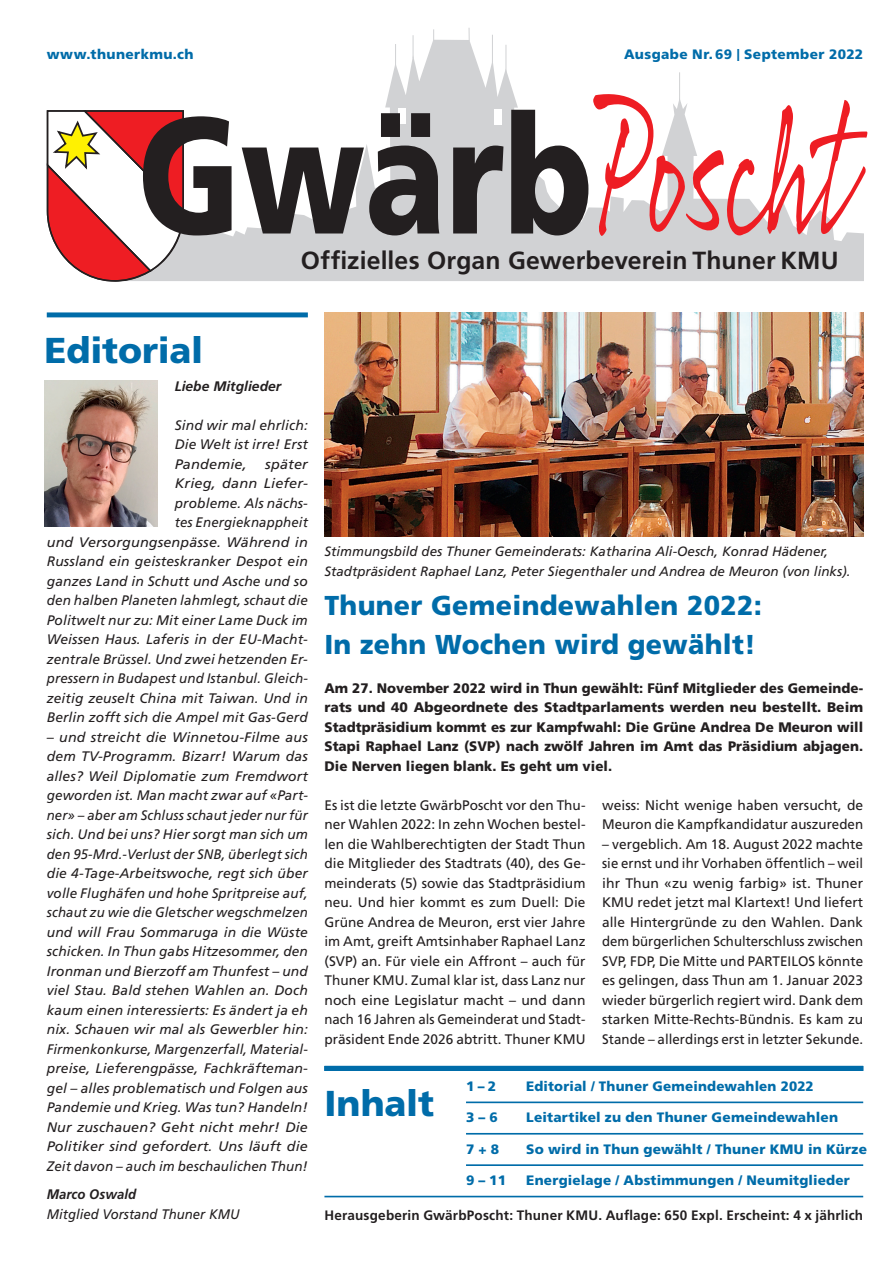
<style>
.page{position:relative;width:893px;height:1263px;background:#fff}
.page>*{position:absolute;margin:0;border:0;box-sizing:border-box;transform-origin:0 0}
.t1{font:900 36px "Frutiger LT Std";letter-spacing:-.005em;color:#006ca9}
.t2{font:900 27.3px/39px "Frutiger LT Std";letter-spacing:.01em;color:#006ca9}
.t3{font:700 24.75px "Frutiger LT Std";letter-spacing:.005em;color:#231f20}
.t4{font:13.8px/19.5px "Frutiger LT Std";letter-spacing:.005em;color:#231f20;text-align:justify}
.t5{font:italic 13.8px/19.5px "Frutiger LT Std";letter-spacing:.01em;color:#231f20;text-align:justify}
.t6{font:italic 13.8px/19.5px "Frutiger LT Std";letter-spacing:.01em;color:#231f20;text-align:right;scale:1.05 1}
.t7{font:900 13.8px/19.5px "Frutiger LT Std";letter-spacing:.005em;color:#231f20;text-align:justify}
.t8{font:italic 13.8px "Frutiger LT Std";letter-spacing:.01em;color:#231f20;scale:.95 1}
.t9{font:italic 700 13.8px "Frutiger LT Std";letter-spacing:.005em;color:#231f20}
.t10{font:italic 700 13.8px "Frutiger LT Std";letter-spacing:.005em;color:#231f20;scale:.95 1}
.t11{font:900 13.65px "Frutiger LT Std";letter-spacing:.015em;color:#006ca9}
.t12{font:700 13.65px "Frutiger LT Std";letter-spacing:.015em;color:#231f20}
.t13{font:italic 13.5px/19.5px "Frutiger LT Std";letter-spacing:.005em;color:#231f20}
.s1{font-size:12px}
</style>
<div class="page">
<div style="left:47px;top:312px;width:261px;height:5px;background:#006ca9"></div>
<hr style="left:466px;top:1101px;width:397px;height:2px;background:#006ca9">
<hr style="left:466px;top:1133px;width:397px;height:1px;background:#006ca9">
<div style="left:324px;top:1066px;width:539px;height:5px;background:#006ca9"></div>
<hr style="left:466px;top:1164px;width:397px;height:2px;background:#006ca9">
<hr style="left:324px;top:1196px;width:539px;height:1px;background:#006ca9">
<img style="left:324px;top:312px;width:539px;height:225px">
<img style="left:45px;top:381px;width:113px;height:146px">
<svg style="left:232px;top:40px;width:632px;height:241px;fill:#d1d2d4"></svg>
<svg style="left:433px;top:29px;width:1px;height:12px"></svg>
<svg style="left:413px;top:35px;width:1px;height:23px"></svg>
<svg style="left:395px;top:44px;width:1px;height:21px"></svg>
<div style="left:398px;top:108px;width:7px;height:16px;background:#fff"></div>
<svg style="left:47px;top:110px;width:185px;height:172px"></svg>
<svg style="left:242px;top:113px;width:197px;height:122px"></svg>
<svg style="left:453px;top:28px;width:414px;height:212px"></svg>
<p class="t11" style="left:47px;top:46px;width:148px">www.thunerkmu.ch</p>
<p class="t11" style="left:624px;top:46px;width:240px">Ausgabe Nr. 69 <span class="s1">|</span> September 2022</p>
<h1 class="t1" style="left:45px;top:329px;width:160px">Editorial</h1>
<h3 class="t3" style="left:301px;top:245px;width:539px">Offizielles Organ Gewerbeverein Thuner KMU</h3>
<p class="t9" style="left:175px;top:378px;width:108px">Liebe Mitglieder</p>
<p class="t5" style="left:175px;top:415px;width:135px">Sind wir mal ehrlich:<br>Die Welt ist irre! Erst Pandemie,</p>
<p class="t6" style="left:47px;top:454px;width:250px">später<br>Krieg, dann Liefer-<br>probleme. Als nächs-<br>tes Energieknappheit<br>und Versorgungsenpässe. Während in Russland ein geisteskranker Despot ein ganzes Land in Schutt und Asche und so den halben Planeten lahmlegt, schaut die Politwelt nur zu: Mit einer Lame Duck im Weissen Haus. Laferis in der EU-Macht&shy;zentrale Brüssel. Und zwei hetzenden Er&shy;pressern in Budapest und Istanbul. Gleich&shy;zeitig zeuselt China mit Taiwan. Und in Berlin zofft sich die Ampel mit Gas-Gerd</p>
<p class="t5" style="left:47px;top:727px;width:263px">– und streicht die Winnetou-Filme aus dem TV-Programm. Bizarr! Warum das alles? Weil Diplomatie zum Fremdwort geworden ist. Man macht zwar auf «Part&shy;ner» – aber am Schluss schaut jeder nur für sich. Und bei uns? Hier sorgt man sich um den 95-Mrd.-Verlust der SNB, überlegt sich die 4-Tage-Arbeitswoche, regt sich über volle Flughäfen und hohe Spritpreise auf, schaut zu wie die Gletscher wegschmelzen und will Frau Sommaruga in die Wüste schicken. In Thun gabs Hitzesommer, den Ironman und Bierzoff am Thunfest – und viel Stau. Bald stehen Wahlen an. Doch kaum einen interessierts: Es ändert ja eh nix. Schauen wir mal als Gewerbler hin:<br>Firmenkonkurse, Margenzerfall, Material&shy;preise, Lieferengpässe, Fachkräfteman&shy;gel – alles problematisch und Folgen aus Pandemie und Krieg. Was tun? Handeln!<br>Nur zuschauen? Geht nicht mehr! Die Politiker sind gefordert. Uns läuft die Zeit davon – auch im beschaulichen Thun!</p>
<p class="t10" style="left:47px;top:1186px;width:95px">Marco Oswald</p>
<p class="t8" style="left:47px;top:1206px;width:205px">Mitglied Vorstand Thuner KMU</p>
<p class="t13" style="left:324px;top:542px;width:528px">Stimmungsbild des Thuner Gemeinderats: Katharina Ali-Oesch, Konrad Hädener,<br>Stadtpräsident Raphael Lanz, Peter Siegenthaler und Andrea de Meuron (von links).</p>
<h2 class="t2" style="left:324px;top:586px;width:439px">Thuner Gemeindewahlen 2022:<br>In zehn Wochen wird gewählt!</h2>
<p class="t7" style="left:324px;top:678px;width:540px">Am 27. November 2022 wird in Thun gewählt: Fünf Mitglieder des Gemeinde&shy;rats und 40 Abgeordnete des Stadtparlaments werden neu bestellt. Beim Stadtpräsidium kommt es zur Kampfwahl: Die Grüne Andrea De Meuron will Stapi Raphael Lanz (SVP) nach zwölf Jahren im Amt das Präsidium abjagen.<br>Die Nerven liegen blank. Es geht um viel.</p>
<p class="t4" style="left:324px;top:795px;width:263px">Es ist die letzte GwärbPoscht vor den Thu&shy;ner Wahlen 2022: In zehn Wochen bestel&shy;len die Wahlberechtigten der Stadt Thun die Mitglieder des Stadtrats (40), des Ge&shy;meinderats (5) sowie das Stadtpräsidium neu. Und hier kommt es zum Duell: Die Grüne Andrea de Meuron, erst vier Jahre im Amt, greift Amtsinhaber Raphael Lanz (SVP) an. Für viele ein Affront – auch für Thuner KMU. Zumal klar ist, dass Lanz nur noch eine Legislatur macht – und dann nach 16 Jahren als Gemeinderat und Stadt&shy;präsident Ende 2026 abtritt. Thuner KMU</p>
<p class="t4" style="left:602px;top:795px;width:263px">weiss: Nicht wenige haben versucht, de<br>Meuron die Kampfkandidatur auszureden</p>
<p class="t4" style="left:602px;top:834px;width:263px">– vergeblich. Am 18. August 2022 machte sie ernst und ihr Vorhaben öffentlich – weil ihr Thun «zu wenig farbig» ist. Thuner KMU redet jetzt mal Klartext! Und liefert alle Hintergründe zu den Wahlen. Dank dem bürgerlichen Schulterschluss zwischen SVP, FDP, Die Mitte und PARTEILOS könnte es gelingen, dass Thun am 1. Januar 2023 wieder bürgerlich regiert wird. Dank dem starken Mitte-Rechts-Bündnis. Es kam zu Stande – allerdings erst in letzter Sekunde.</p>
<p class="t11" style="left:466px;top:1078px;width:32px">1– 2</p>
<p class="t11" style="left:526px;top:1078px;width:289px">Editorial / Thuner Gemeindewahlen 2022</p>
<p class="t11" style="left:466px;top:1109px;width:33px">3 – 6</p>
<p class="t11" style="left:526px;top:1109px;width:313px">Leitartikel zu den Thuner Gemeindewahlen</p>
<p class="t11" style="left:526px;top:1140px;width:342px">So wird in Thun gewählt / Thuner KMU in Kürze</p>
<p class="t11" style="left:526px;top:1172px;width:325px">Energielage / Abstimmungen / Neumitglieder</p>
<p class="t12" style="left:324px;top:1207px;width:540px">Herausgeberin GwärbPoscht: Thuner KMU. Auflage: 650 Expl. Erscheint: 4 x jährlich</p>
<h1 class="t1" style="left:324px;top:1082px;width:111px">Inhalt</h1>
<p class="t11" style="left:466px;top:1140px;width:35px">7 + 8</p>
<p class="t11" style="left:466px;top:1172px;width:41px">9 – 11</p>
</div>
